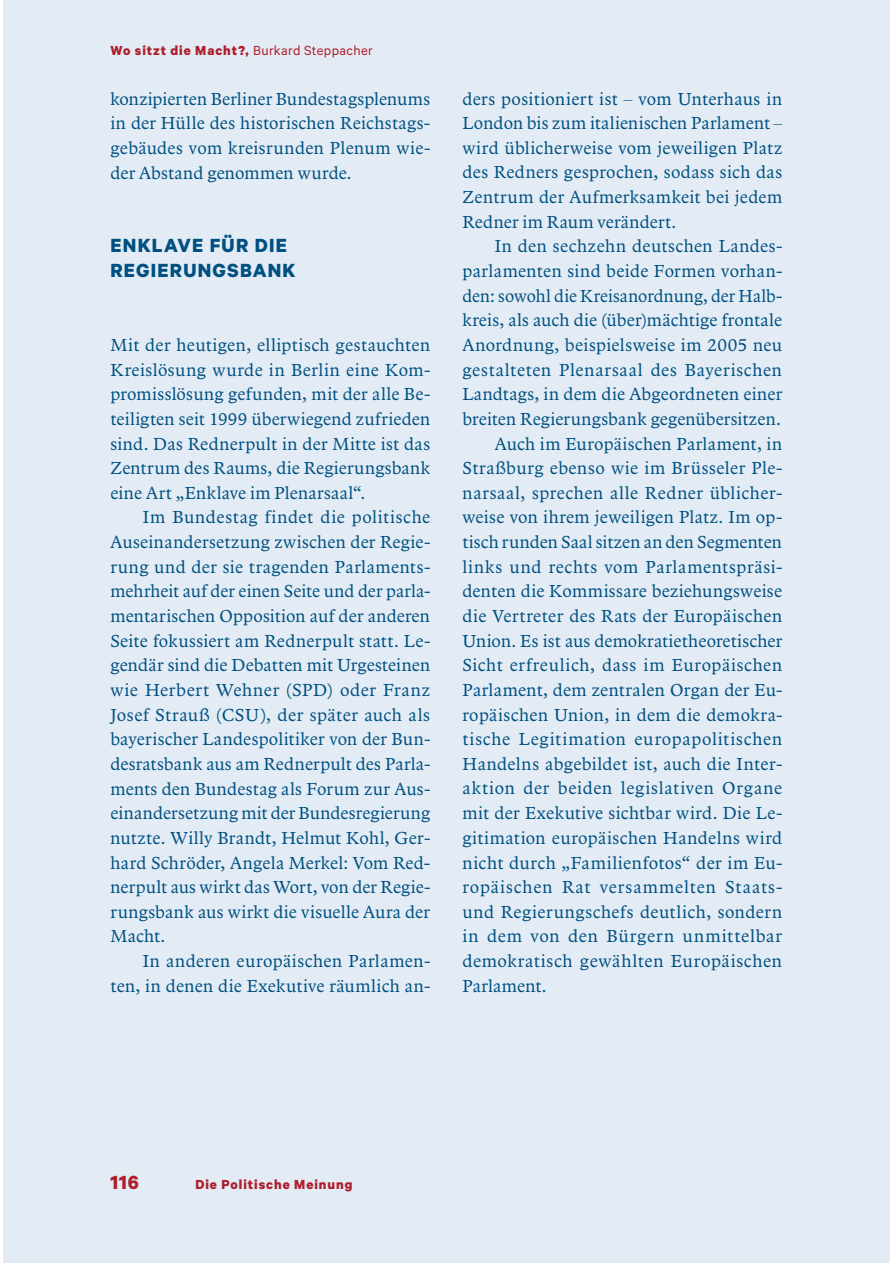
<style>
.page{position:relative;width:893px;height:1263px;background:#fff}
.page>*{position:absolute;margin:0;border:0;box-sizing:border-box;transform-origin:0 0}
.t1{font:700 21.45px/24.6px "Calibre";letter-spacing:.06em;color:#005081}
.t2{font:700 21.45px "Calibre";color:#af1e2c}
.t3{font:18px/24.6px "Arbesco DT";letter-spacing:.025em;color:#005081;text-align:justify}
.t4{font:18px "Arbesco DT";letter-spacing:.045em;color:#005081}
.t5{font:18px "Arbesco DT";letter-spacing:.005em;color:#005081}
.t6{font:18px "Arbesco DT";color:#005081}
.t7{font:18px "Arbesco DT";letter-spacing:.05em;color:#005081}
.t8{font:700 14.85px "Calibre";letter-spacing:.065em;color:#af1e2c}
.s1{font-weight:400}
</style>
<div class="page">
<div style="left:3px;top:0;width:887px;height:1263px;background:#e3ecf5"></div>
<p class="t8" style="left:110px;top:46px;width:264px">Wo sitzt die Macht?, <span class="s1">Burkard Steppacher</span></p>
<p class="t3" style="left:110px;top:88px;width:321px">konzipierten Berliner Bundestagsplenums in der Hülle des historischen Reichstags&shy;gebäudes vom kreisrunden Plenum wie&shy;der Abstand genommen wurde.</p>
<p class="t1" style="left:110px;top:235px;width:187px">ENKLAVE FÜR DIE<br>REGIERUNGSBANK</p>
<p class="t3" style="left:110px;top:334px;width:321px">Mit der heutigen, elliptisch gestauchten Kreislösung wurde in Berlin eine Kom&shy;promisslösung gefunden, mit der alle Be&shy;teiligten seit 1999 überwiegend zufrieden sind. Das Rednerpult in der Mitte ist das Zentrum des Raums, die Regierungsbank eine Art „Enklave im Plenarsaal“.</p>
<p class="t3" style="left:110px;top:506px;width:321px;text-indent:32px">Im Bundestag findet die politische Auseinandersetzung zwischen der Regie&shy;rung und der sie tragenden Parlaments&shy;mehrheit auf der einen Seite und der parla&shy;mentarischen Opposition auf der anderen Seite fokussiert am Rednerpult statt. Le&shy;gendär sind die Debatten mit Urgesteinen wie Herbert Wehner (SPD) oder Franz Josef Strauß (CSU), der später auch als bayerischer Landespolitiker von der Bun&shy;desratsbank aus am Rednerpult des Parla&shy;ments den Bundestag als Forum zur Aus&shy;ein andersetzung mit der Bundesregierung nutzte. Willy Brandt, Helmut Kohl, Ger&shy;hard Schröder, Angela Merkel: Vom Red&shy;nerpult aus wirkt das Wort, von der Regie&shy;rungsbank aus wirkt die visuelle Aura der Macht.</p>
<p class="t3" style="left:110px;top:950px;width:321px;text-align:right">In anderen europäischen Parlamen&shy;ten, in denen die Exekutive räumlich an-</p>
<p class="t3" style="left:462px;top:87px;width:321px">ders positioniert ist – vom Unterhaus in London bis zum italienischen Parlament – wird üblicherweise vom jeweiligen Platz des Redners gesprochen, sodass sich das Zentrum der Aufmerksamkeit bei jedem Redner im Raum verändert.</p>
<p class="t3" style="left:495px;top:235px;width:289px">In den sechzehn deutschen Landes-</p>
<p class="t3" style="left:462px;top:260px;width:321px">parlamenten sind beide Formen vorhan-</p>
<p class="t6" style="left:462px;top:289px;width:321px">den: sowohl die Kreisanordnung, der Halb-</p>
<p class="t3" style="left:462px;top:309px;width:321px">kreis, als auch die (über)mächtige frontale</p>
<p class="t3" style="left:462px;top:334px;width:321px">Anordnung, beispielsweise im 2005 neu</p>
<p class="t3" style="left:462px;top:359px;width:321px">gestalteten Plenarsaal des Bayerischen</p>
<p class="t3" style="left:462px;top:383px;width:321px">Landtags, in dem die Abgeordneten einer</p>
<p class="t3" style="left:462px;top:408px;width:320px">breiten Regierungsbank gegenübersitzen.</p>
<p class="t3" style="left:495px;top:432px;width:289px">Auch im Europäischen Parlament, in</p>
<p class="t3" style="left:462px;top:457px;width:321px">Straßburg ebenso wie im Brüsseler Ple-</p>
<p class="t3" style="left:462px;top:482px;width:321px">narsaal, sprechen alle Redner üblicher-</p>
<p class="t3" style="left:462px;top:506px;width:321px">weise von ihrem jeweiligen Platz. Im op-</p>
<p class="t5" style="left:462px;top:535px;width:321px">tisch runden Saal sitzen an den Segmenten</p>
<p class="t3" style="left:462px;top:556px;width:321px">links und rechts vom Parlamentspräsi-</p>
<p class="t3" style="left:462px;top:580px;width:321px">denten die Kommissare beziehungsweise</p>
<p class="t3" style="left:462px;top:605px;width:321px">die Vertreter des Rats der Europäischen</p>
<p class="t5" style="left:462px;top:634px;width:321px">Union. Es ist aus demokratietheoretischer</p>
<p class="t3" style="left:462px;top:654px;width:321px">Sicht erfreulich, dass im Europäischen</p>
<p class="t3" style="left:462px;top:679px;width:321px">Parlament, dem zentralen Organ der Eu-</p>
<p class="t3" style="left:462px;top:703px;width:321px">ropäischen Union, in dem die demokra-</p>
<p class="t4" style="left:462px;top:732px;width:321px">tische Legitimation europapolitischen</p>
<p class="t3" style="left:462px;top:753px;width:321px">Handelns abgebildet ist, auch die Inter-</p>
<p class="t4" style="left:462px;top:782px;width:321px">aktion der beiden legislativen Organe</p>
<p class="t3" style="left:462px;top:802px;width:321px">mit der Exe kutive sichtbar wird. Die Le-</p>
<p class="t3" style="left:462px;top:827px;width:321px">gi timation eu ropäischen Handelns wird</p>
<p class="t3" style="left:462px;top:851px;width:321px">nicht durch „Familien fotos“ der im Eu-</p>
<p class="t7" style="left:462px;top:880px;width:321px">ropäischen Rat versammelten Staats-</p>
<p class="t3" style="left:462px;top:901px;width:321px">und Regierungschefs deutlich, sondern</p>
<p class="t4" style="left:462px;top:930px;width:321px">in dem von den Bürgern unmittelbar</p>
<p class="t3" style="left:462px;top:950px;width:321px">demokratisch gewählten Europäischen</p>
<p class="t5" style="left:462px;top:979px;width:86px">Parlament.</p>
<p class="t2" style="left:110px;top:1175px;width:30px">116</p>
<p class="t8" style="left:195px;top:1179px;width:158px">Die Politische Meinung</p>
</div>
